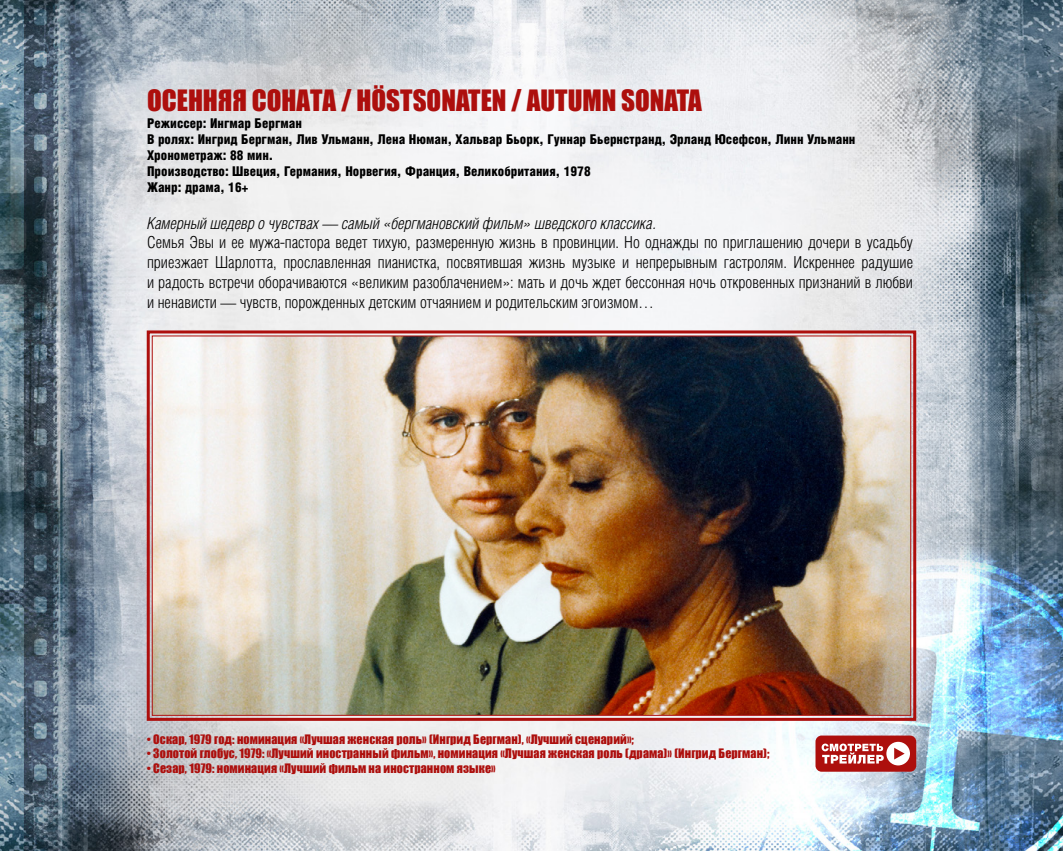
<style>
.page{position:relative;width:1063px;height:851px;background:#fff}
.page>*{position:absolute;margin:0;border:0;box-sizing:border-box;transform-origin:0 0}
.t1{font:27px "Impact";color:#ad0f0d}
.t2{font:16.5px/19.8px "Helios Cond Light C";color:#000;text-align:justify}
.t3{font:italic 16.5px "Helios Cond Light C";color:#000}
.t4{font:13.5px/16.2px "Helios Cond Black C";color:#000}
.t5{font:12px "Impact";letter-spacing:.01em;color:#ad0f0d}
</style>
<div class="page">
<img style="left:0;top:0;width:1063px;height:850px">
<div style="left:816px;top:735px;width:100px;height:36px;background:#ad0f0d;border-radius:6px"></div>
<svg style="left:822px;top:741px;width:88px;height:24px"></svg>
<svg style="left:145px;top:329px;width:773px;height:393px;background:#c87a7b"></svg>
<img style="left:151px;top:335px;width:761px;height:381px">
<h1 class="t1" style="left:147px;top:80px;width:556px">ОСЕННЯЯ СОНАТА / HÖSTSONATEN / AUTUMN SONATA</h1>
<p class="t4" style="left:147px;top:114px;width:710px">Режиссер: Ингмар Бергман<br>В ролях: Ингрид Бергман, Лив Ульманн, Лена Нюман, Хальвар Бьорк, Гуннар Бьернстранд, Эрланд Юсефсон, Линн Ульманн Хронометраж: 88 мин.<br>Производство: Швеция, Германия, Норвегия, Франция, Великобритания, 1978<br>Жанр: драма, 16+</p>
<p class="t3" style="left:147px;top:213px;width:510px">Камерный шедевр о чувствах — самый «бергмановский фильм» шведского классика.</p>
<p class="t2" style="left:147px;top:232px;width:768px">Семья Эвы и ее мужа-пастора ведет тихую, размеренную жизнь в провинции. Но однажды по приглашению дочери в усадьбу приезжает Шарлотта, прославленная пианистка, посвятившая жизнь музыке и непрерывным гастролям. Искреннее радушие и радость встречи оборачиваются «великим разоблачением»: мать и дочь ждет бессонная ночь откровенных признаний в любви и ненависти — чувств, порожденных детским отчаянием и родительским эгоизмом…</p>
<p class="t5" style="left:147px;top:729px;width:489px">• Оскар, 1979 год: номинация «Лучшая женская роль» (Ингрид Бергман), «Лучший сценарий»;</p>
<p class="t5" style="left:147px;top:744px;width:624px">• Золотой глобус, 1979: «Лучший иностранный фильм», номинация «Лучшая женская роль (драма)» (Ингрид Бергман);</p>
<p class="t5" style="left:147px;top:758px;width:350px">• Сезар, 1979: номинация «Лучший фильм на иностранном языке»</p>
</div>
